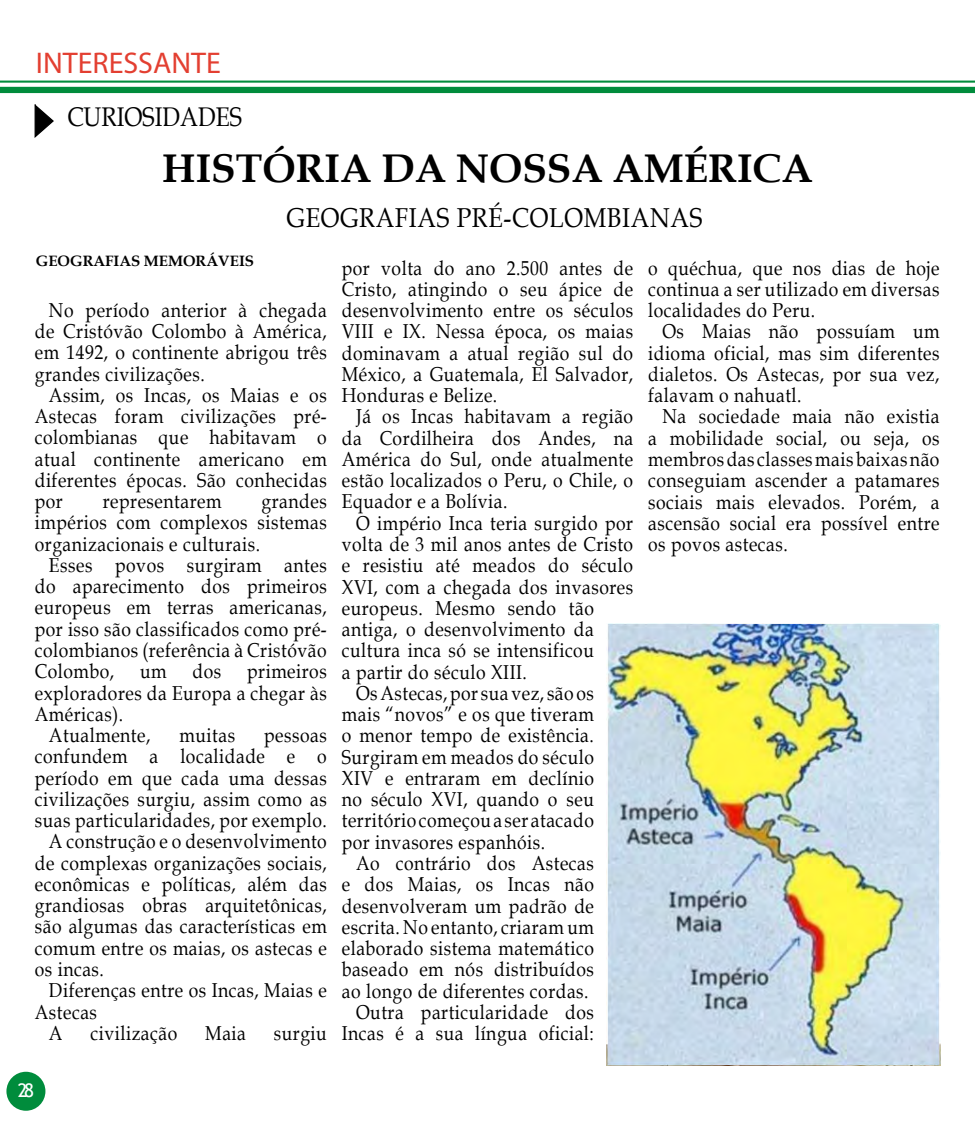
<style>
.page{position:relative;width:975px;height:1124px;background:#fff}
.page>*{position:absolute;margin:0;border:0;box-sizing:border-box;transform-origin:0 0}
.t1{font:700 40px "Book Antiqua";color:#000}
.t2{font:30px "Myriad Pro";color:#e33f31}
.t3{font:27.38px "Book Antiqua";letter-spacing:.03em;color:#000;scale:.87 1}
.t4{font:27px "Book Antiqua";color:#000;scale:.85 1}
.t5{font:20.12px/21.2px "Book Antiqua";letter-spacing:.03em;color:#000;text-align:justify;scale:.87 1}
.t6{font:18.75px "Trebuchet MS";color:#fff}
.t7{font:700 15px "Book Antiqua";color:#000}
</style>
<div class="page">
<svg style="left:34px;top:104px;width:20px;height:34px"></svg>
<img style="left:606px;top:623px;width:334px;height:442px">
<div style="left:6px;top:1071px;width:39px;height:39px;background:#008c3c;border-radius:50%"></div>
<hr style="left:0;top:81px;width:974px;height:2px;background:#008c3c">
<div style="left:0;top:87px;width:974px;height:6px;background:#008c3c"></div>
<h2 class="t2" style="left:36px;top:44px;width:186px">INTERESSANTE</h2>
<h3 class="t4" style="left:67px;top:98px;width:207px">CURIOSIDADES</h3>
<h1 class="t1" style="left:162px;top:141px;width:651px">HISTÓRIA DA NOSSA AMÉRICA</h1>
<h3 class="t3" style="left:287px;top:199px;width:479px">GEOGRAFIAS PRÉ-COLOMBIANAS</h3>
<p class="t7" style="left:36px;top:251px;width:219px">GEOGRAFIAS MEMORÁVEIS</p>
<p class="t5" style="left:35px;top:299px;width:337px;text-indent:14px">No período anterior à chegada de Cristóvão Colombo à América, em 1492, o continente abrigou três grandes civilizações.</p>
<p class="t5" style="left:35px;top:384px;width:337px;text-indent:14px">Assim, os Incas, os Maias e os Astecas foram civilizações pré&shy;colombianas que habitavam o atual continente americano em diferentes épocas. São conhecidas por</p>
<p class="t5" style="left:35px;top:490px;width:337px;text-indent:227px">grandes impérios com complexos sistemas organizacionais e culturais.</p>
<p class="t5" style="left:35px;top:554px;width:337px;text-indent:14px">Esses povos surgiram antes do aparecimento dos primeiros europeus em terras americanas, por isso são classificados como pré&shy;colombianos (referência à Cristóvão Colombo,</p>
<p class="t5" style="left:103px;top:490px;width:138px">representarem</p>
<p class="t5" style="left:140px;top:660px;width:32px">um</p>
<p class="t5" style="left:192px;top:660px;width:35px">dos</p>
<p class="t5" style="left:247px;top:660px;width:93px">primeiros</p>
<p class="t5" style="left:35px;top:681px;width:337px">exploradores da Europa a chegar às</p>
<p class="t5" style="left:35px;top:702px;width:103px">Américas).</p>
<p class="t5" style="left:49px;top:724px;width:118px">Atualmente,</p>
<p class="t5" style="left:179px;top:724px;width:65px">muitas</p>
<p class="t5" style="left:264px;top:724px;width:73px">pessoas</p>
<p class="t5" style="left:35px;top:745px;width:337px">confundem a localidade e o</p>
<p class="t5" style="left:35px;top:766px;width:337px">período em que cada uma dessas</p>
<p class="t5" style="left:35px;top:787px;width:337px">civilizações surgiu, assim como as</p>
<p class="t5" style="left:35px;top:809px;width:337px">suas particularidades, por exemplo.</p>
<p class="t5" style="left:49px;top:830px;width:321px">A construção e o desenvolvimento</p>
<p class="t5" style="left:35px;top:851px;width:337px">de complexas organizações sociais,</p>
<p class="t5" style="left:35px;top:872px;width:337px">econômicas e políticas, além das</p>
<p class="t5" style="left:35px;top:894px;width:337px">grandiosas obras arquitetônicas,</p>
<p class="t5" style="left:35px;top:915px;width:337px">são algumas das características em</p>
<p class="t5" style="left:35px;top:936px;width:337px">comum entre os maias, os astecas e</p>
<p class="t5" style="left:35px;top:957px;width:81px">os incas.</p>
<p class="t5" style="left:49px;top:979px;width:321px">Diferenças entre os Incas, Maias e</p>
<p class="t5" style="left:35px;top:1000px;width:73px">Astecas</p>
<p class="t5" style="left:49px;top:1021px;width:17px">A</p>
<p class="t5" style="left:90px;top:1021px;width:101px">civilização</p>
<p class="t5" style="left:205px;top:1021px;width:48px">Maia</p>
<p class="t5" style="left:274px;top:1021px;width:62px">surgiu</p>
<p class="t6" style="left:18px;top:1078px;width:18px">28</p>
<p class="t5" style="left:342px;top:256px;width:336px">por volta do ano 2.500 antes de Cristo, atingindo o seu ápice de desenvolvimento entre os séculos VIII e IX. Nessa época, os maias dominavam a atual região sul do México, a Guatemala, El Salvador, Honduras e Belize.</p>
<p class="t5" style="left:342px;top:405px;width:336px;text-indent:14px">Já os Incas habitavam a região da Cordilheira dos Andes, na América do Sul, onde atualmente estão localizados o Peru, o Chile, o Equador e a Bolívia.</p>
<p class="t5" style="left:356px;top:511px;width:320px">O império Inca teria surgido por</p>
<p class="t5" style="left:342px;top:533px;width:336px">volta de 3 mil anos antes de Cristo</p>
<p class="t5" style="left:342px;top:554px;width:336px">e resistiu até meados do século</p>
<p class="t5" style="left:342px;top:575px;width:336px">XVI, com a chegada dos invasores</p>
<p class="t5" style="left:342px;top:596px;width:291px">europeus. Mesmo sendo tão</p>
<p class="t5" style="left:342px;top:618px;width:291px">antiga, o desenvolvimento da</p>
<p class="t5" style="left:342px;top:639px;width:291px">cultura inca só se intensificou</p>
<p class="t5" style="left:342px;top:660px;width:214px">a partir do século XIII.</p>
<p class="t5" style="left:356px;top:681px;width:275px">Os Astecas, por sua vez, são os</p>
<p class="t5" style="left:342px;top:703px;width:291px">mais “novos” e os que tiveram</p>
<p class="t5" style="left:342px;top:724px;width:291px">o menor tempo de existência.</p>
<p class="t5" style="left:342px;top:745px;width:291px">Surgiram em meados do século</p>
<p class="t5" style="left:342px;top:766px;width:291px">XIV e entraram em declínio</p>
<p class="t5" style="left:342px;top:788px;width:291px">no século XVI, quando o seu</p>
<p class="t5" style="left:342px;top:809px;width:291px">território começou a ser atacado</p>
<p class="t5" style="left:342px;top:830px;width:235px">por invasores espanhóis.</p>
<p class="t5" style="left:356px;top:851px;width:275px">Ao contrário dos Astecas</p>
<p class="t5" style="left:342px;top:873px;width:291px">e dos Maias, os Incas não</p>
<p class="t5" style="left:342px;top:894px;width:291px">desenvolveram um padrão de</p>
<p class="t5" style="left:342px;top:915px;width:291px">escrita. No entanto, criaram um</p>
<p class="t5" style="left:342px;top:936px;width:291px">elaborado sistema matemático</p>
<p class="t5" style="left:342px;top:958px;width:291px">baseado em nós distribuídos</p>
<p class="t5" style="left:342px;top:979px;width:285px">ao longo de diferentes cordas.</p>
<p class="t5" style="left:356px;top:1000px;width:275px">Outra particularidade dos</p>
<p class="t5" style="left:342px;top:1021px;width:291px">Incas é a sua língua oficial:</p>
<p class="t5" style="left:648px;top:256px;width:336px">o quéchua, que nos dias de hoje continua a ser utilizado em diversas localidades do Peru.</p>
<p class="t5" style="left:648px;top:320px;width:336px;text-indent:14px">Os Maias não possuíam um idioma oficial, mas sim diferentes dialetos. Os Astecas, por sua vez, falavam o nahuatl.</p>
<p class="t5" style="left:648px;top:405px;width:336px;text-indent:14px">Na sociedade maia não existia a mobilidade social, ou seja, os membros das classes mais baixas não conseguiam ascender a patamares sociais mais elevados. Porém, a ascensão social era possível entre os povos astecas.</p>
</div>
